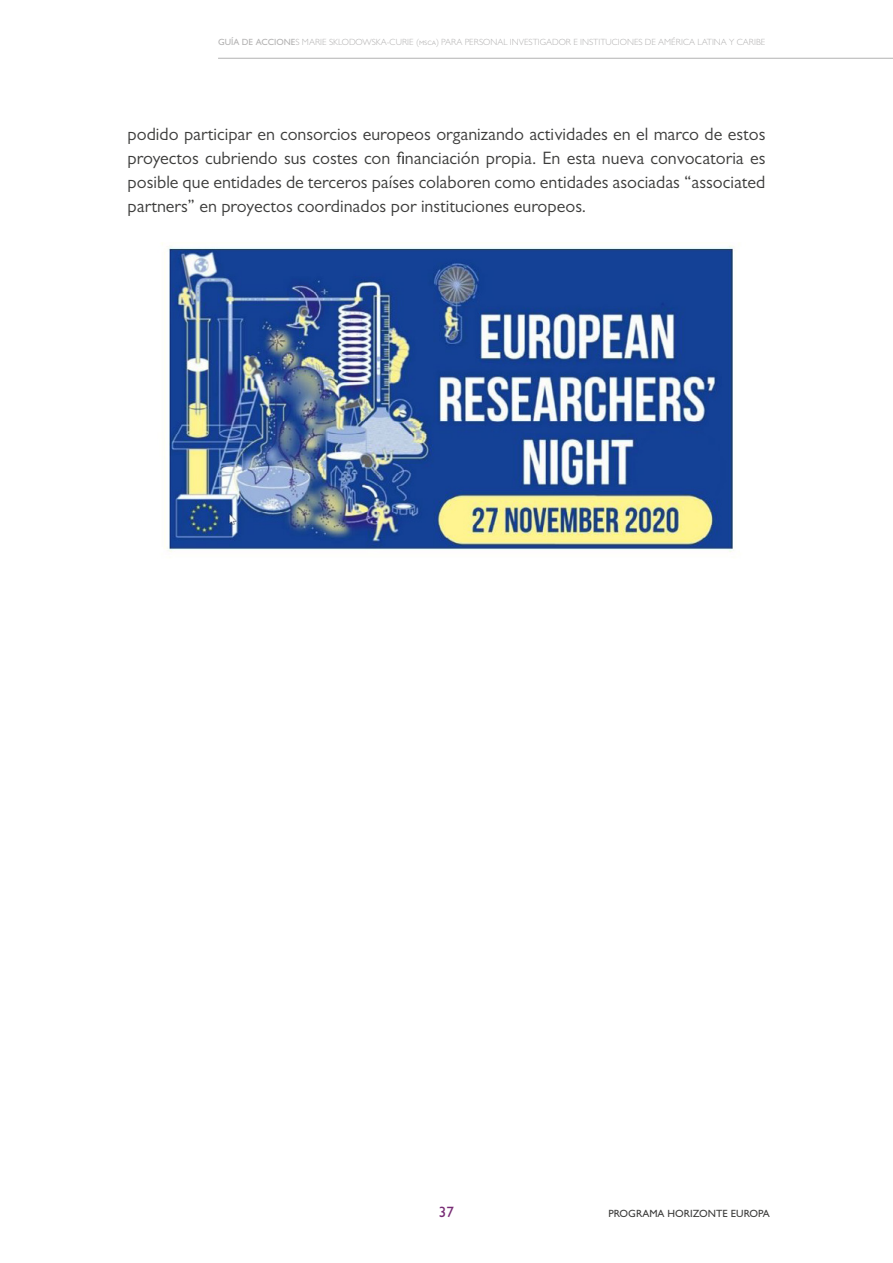
<style>
.page{position:relative;width:893px;height:1263px;background:#fff}
.page>*{position:absolute;margin:0;border:0;box-sizing:border-box;transform-origin:0 0}
.t1{font:18px/24px "Gill Sans";color:#3c3c3b;text-align:justify}
.t2{font:500 15px "Gill Sans";color:#782c75}
.t3{font:500 10.5px "Gill Sans";color:#3c3c3b}
.t4{font:300 9px "Gill Sans";color:#b3b2b2}
.s1{font-weight:500}
</style>
<div class="page">
<hr style="left:218px;top:58px;width:675px;height:1px;background:#b3b2b2">
<img style="left:162px;top:242px;width:572px;height:310px">
<p class="t4" style="left:218px;top:37px;width:549px"><span class="s1">GUÍA DE ACCIONE</span>S MARIE SKLODOWSKA-CURIE (msca) PARA PERSONAL INVESTIGADOR E INSTITUCIONES DE AMÉRICA LATINA Y CARIBE</p>
<p class="t1" style="left:128px;top:122px;width:639px">podido participar en consorcios europeos organizando actividades en el marco de estos proyectos cubriendo sus costes con financiación propia. En esta nueva convocatoria es posible que entidades de terceros países colaboren como entidades asociadas “associated partners” en proyectos coordinados por instituciones europeos.</p>
<p class="t2" style="left:439px;top:1203px;width:16px">37</p>
<p class="t3" style="left:608px;top:1207px;width:163px">PROGRAMA HORIZONTE EUROPA</p>
</div>
